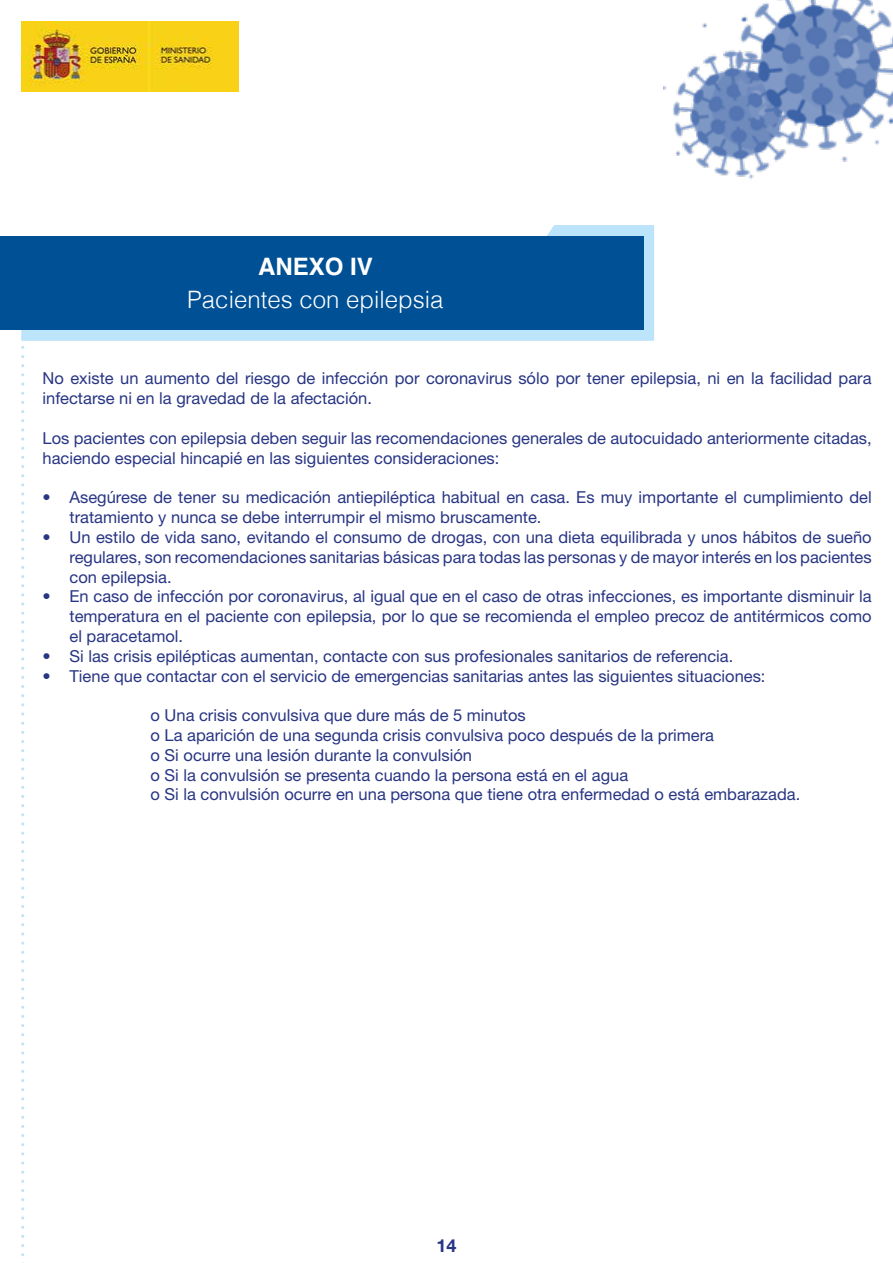
<style>
.page{position:relative;width:893px;height:1263px;background:#fff}
.page>*{position:absolute;margin:0;border:0;box-sizing:border-box;transform-origin:0 0}
.t1{font:300 24px "Helvetica";color:#fff}
.t2{font:700 24px "Helvetica";color:#fff}
.t3{font:700 18px "Helvetica Neue LT Std";color:#283583}
.t4{font:16.5px/19.8px "Helvetica Neue LT Std";color:#283583}
</style>
<div class="page">
<img style="left:663px;top:0;width:230px;height:179px">
<img style="left:21px;top:21px;width:218px;height:70px">
<svg style="left:21px;top:346px;width:3px;height:917px"></svg>
<svg style="left:21px;top:225px;width:633px;height:116px;fill:#bce4fa"></svg>
<div style="left:0;top:236px;width:643px;height:93px;background:#005095"></div>
<h1 class="t2" style="left:258px;top:248px;width:116px">ANEXO IV</h1>
<h1 class="t1" style="left:187px;top:279px;width:258px">Pacientes con epilepsia</h1>
<p class="t4" style="left:43px;top:368px;width:831px">No existe un aumento del riesgo de infección por coronavirus sólo por tener epilepsia, ni en la facilidad para infectarse ni en la gravedad de la afectación.</p>
<p class="t4" style="left:43px;top:428px;width:831px">Los pacientes con epilepsia deben seguir las recomendaciones generales de autocuidado anteriormente citadas, haciendo especial hincapié en las siguientes consideraciones:</p>
<p class="t4" style="left:70px;top:487px;width:804px;text-indent:-27px">• Asegúrese de tener su medicación antiepiléptica habitual en casa. Es muy importante el cumplimiento del tratamiento y nunca se debe interrumpir el mismo bruscamente.</p>
<p class="t4" style="left:70px;top:527px;width:804px;text-align:justify;text-indent:-27px">• Un estilo de vida sano, evitando el consumo de drogas, con una dieta equilibrada y unos hábitos de sueño regulares, son recomendaciones sanitarias básicas para todas las personas y de mayor interés en los pacientes con epilepsia.</p>
<p class="t4" style="left:70px;top:586px;width:804px;text-align:justify;text-indent:-27px">• En caso de infección por coronavirus, al igual que en el caso de otras infecciones, es importante disminuir la temperatura en el paciente con epilepsia, por lo que se recomienda el empleo precoz de antitérmicos como el paracetamol.</p>
<p class="t4" style="left:43px;top:646px;width:692px">• Si las crisis epilépticas aumentan, contacte con sus profesionales sanitarios de referencia.</p>
<p class="t4" style="left:43px;top:665px;width:724px">• Tiene que contactar con el servicio de emergencias sanitarias antes las siguientes situaciones:</p>
<p class="t4" style="left:151px;top:705px;width:651px">o Una crisis convulsiva que dure más de 5 minutos<br>o La aparición de una segunda crisis convulsiva poco después de la primera<br>o Si ocurre una lesión durante la convulsión<br>o Si la convulsión se presenta cuando la persona está en el agua<br>o Si la convulsión ocurre en una persona que tiene otra enfermedad o está embarazada.</p>
<p class="t3" style="left:436px;top:1235px;width:22px">14</p>
</div>
